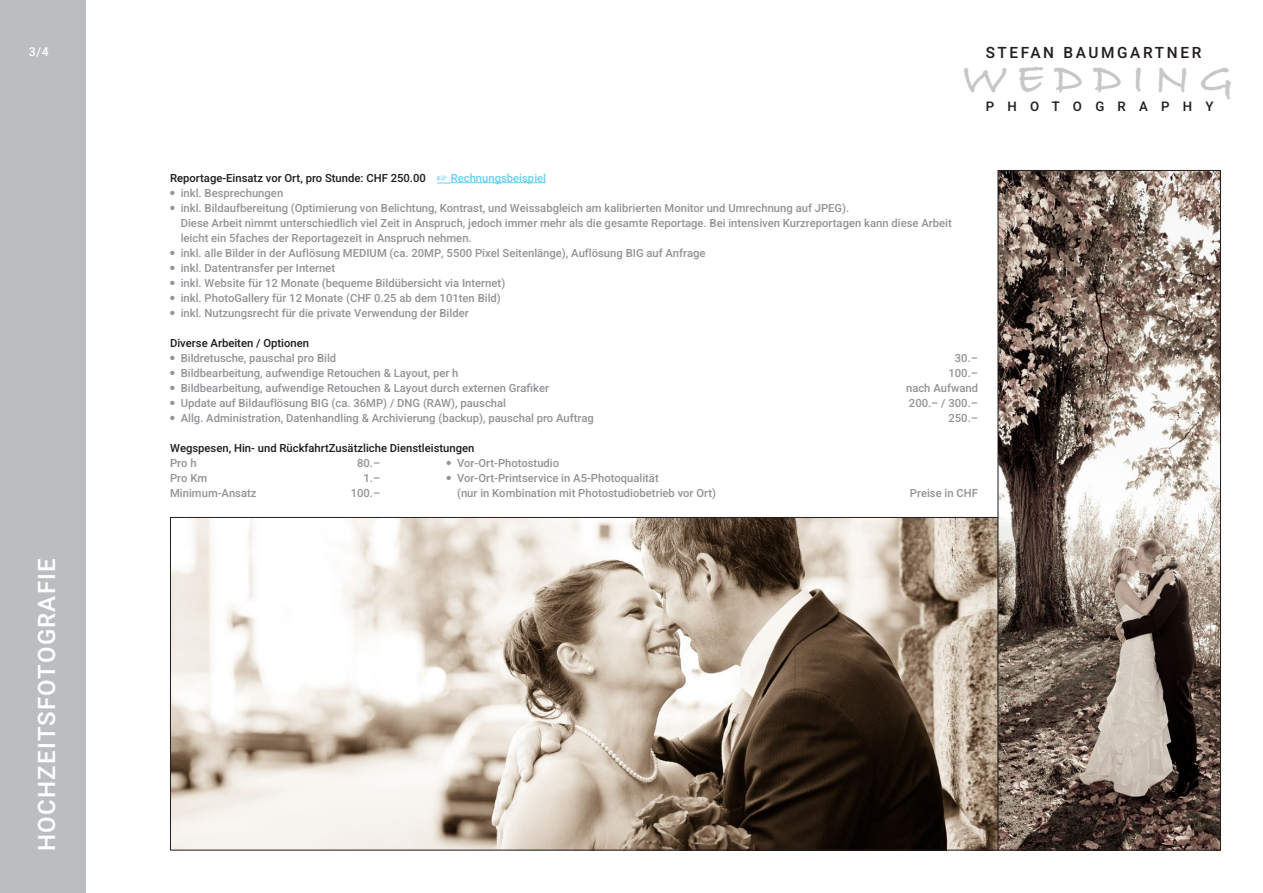
<style>
.page{position:relative;width:1263px;height:893px;background:#fff}
.page>*{position:absolute;margin:0;border:0;box-sizing:border-box;transform-origin:0 0}
.t1{font:700 45px "Bradley Hand ITCTT";letter-spacing:.22em;color:#c7c7c7}
.t2{font:500 24px "Heebo";letter-spacing:.05em;color:#fff}
.t3{font:500 15.6px "Heebo";letter-spacing:.17em;color:#231f20}
.t4{font:500 13.2px "Heebo";letter-spacing:1em;color:#231f20}
.t5{font:500 12.3px "Heebo";color:#fff}
.t6{font:500 11.25px/15px "Heebo";color:#939598}
.t7{font:500 11.25px "Heebo";color:#231f20}
.t8{font:500 11.25px "Heebo";color:#6bcff6}
</style>
<div class="page">
<hr style="left:451px;top:182px;width:95px;height:1px;background:#6bcff6">
<div style="left:0;top:0;width:85px;height:893px;background:#bcbdc0"></div>
<img style="left:172px;top:519px;width:825px;height:329px">
<img style="left:1000px;top:172px;width:219px;height:676px">
<div style="left:998px;top:170px;width:223px;height:680px;border:1px solid #231f20"></div>
<svg style="left:437px;top:182px;width:14px;height:2px"></svg>
<p class="t5" style="left:29px;top:43px;width:21px">3/4</p>
<h3 class="t3" style="left:986px;top:42px;width:217px">STEFAN BAUMGARTNER</h3>
<h1 class="t1" style="left:962px;top:45px;width:273px">WEDDING</h1>
<p class="t4" style="left:986px;top:97px;width:229px">PHOTOGRAPHY</p>
<h2 class="t2" style="left:30px;top:851px;width:294px;rotate:-90deg">HOCHZEITSFOTOGRAFIE</h2>
<p class="t7" style="left:170px;top:170px;width:257px">Reportage-Einsatz vor Ort, pro Stunde: CHF 250.00</p>
<p class="t8" style="left:451px;top:170px;width:97px">Rechnungsbeispiel</p>
<p class="t6" style="left:170px;top:185px;width:115px">● inkl. Besprechungen</p>
<p class="t6" style="left:181px;top:200px;width:773px;text-indent:-11px">● inkl. Bildaufbereitung (Optimierung von Belichtung, Kontrast, und Weissabgleich am kalibrierten Monitor und Umrechnung auf JPEG).<br>Diese Arbeit nimmt unterschiedlich viel Zeit in Anspruch, jedoch immer mehr als die gesamte Reportage. Bei intensiven Kurzreportagen kann diese Arbeit leicht ein 5faches der Reportagezeit in Anspruch nehmen.</p>
<p class="t6" style="left:170px;top:245px;width:537px">● inkl. alle Bilder in der Auflösung MEDIUM (ca. 20MP, 5500 Pixel Seitenlänge), Auflösung BIG auf Anfrage</p>
<p class="t6" style="left:170px;top:260px;width:166px">● inkl. Datentransfer per Internet</p>
<p class="t6" style="left:170px;top:275px;width:337px">● inkl. Website für 12 Monate (bequeme Bildübersicht via Internet)</p>
<p class="t6" style="left:170px;top:290px;width:332px">● inkl. PhotoGallery für 12 Monate (CHF 0.25 ab dem 101ten Bild)</p>
<p class="t6" style="left:170px;top:305px;width:300px">● inkl. Nutzungsrecht für die private Verwendung der Bilder</p>
<p class="t7" style="left:170px;top:335px;width:140px">Diverse Arbeiten / Optionen</p>
<p class="t6" style="left:170px;top:350px;width:168px">● Bildretusche, pauschal pro Bild</p>
<p class="t6" style="left:955px;top:350px;width:25px">30.–</p>
<p class="t6" style="left:170px;top:365px;width:290px">● Bildbearbeitung, aufwendige Retouchen &amp; Layout, per h</p>
<p class="t6" style="left:948px;top:365px;width:31px">100.–</p>
<p class="t6" style="left:170px;top:380px;width:380px">● Bildbearbeitung, aufwendige Retouchen &amp; Layout durch externen Grafiker</p>
<p class="t6" style="left:906px;top:380px;width:73px">nach Aufwand</p>
<p class="t6" style="left:170px;top:395px;width:337px">● Update auf Bildauflösung BIG (ca. 36MP) / DNG (RAW), pauschal</p>
<p class="t6" style="left:909px;top:395px;width:71px">200.– / 300.–</p>
<p class="t6" style="left:170px;top:410px;width:425px">● Allg. Administration, Datenhandling &amp; Archivierung (backup), pauschal pro Auftrag</p>
<p class="t6" style="left:948px;top:410px;width:31px">250.–</p>
<p class="t7" style="left:170px;top:440px;width:306px">Wegspesen, Hin- und RückfahrtZusätzliche Dienstleistungen</p>
<p class="t6" style="left:170px;top:455px;width:28px">Pro h</p>
<p class="t6" style="left:357px;top:455px;width:25px">80.–</p>
<p class="t6" style="left:446px;top:455px;width:114px">● Vor-Ort-Photostudio</p>
<p class="t6" style="left:170px;top:470px;width:39px">Pro Km</p>
<p class="t6" style="left:364px;top:470px;width:18px">1.–</p>
<p class="t6" style="left:446px;top:470px;width:214px">● Vor-Ort-Printservice in A5-Photoqualität</p>
<p class="t6" style="left:170px;top:485px;width:88px">Minimum-Ansatz</p>
<p class="t6" style="left:351px;top:485px;width:31px">100.–</p>
<p class="t6" style="left:457px;top:485px;width:260px">(nur in Kombination mit Photostudiobetrieb vor Ort)</p>
<p class="t6" style="left:910px;top:485px;width:70px">Preise in CHF</p>
</div>
